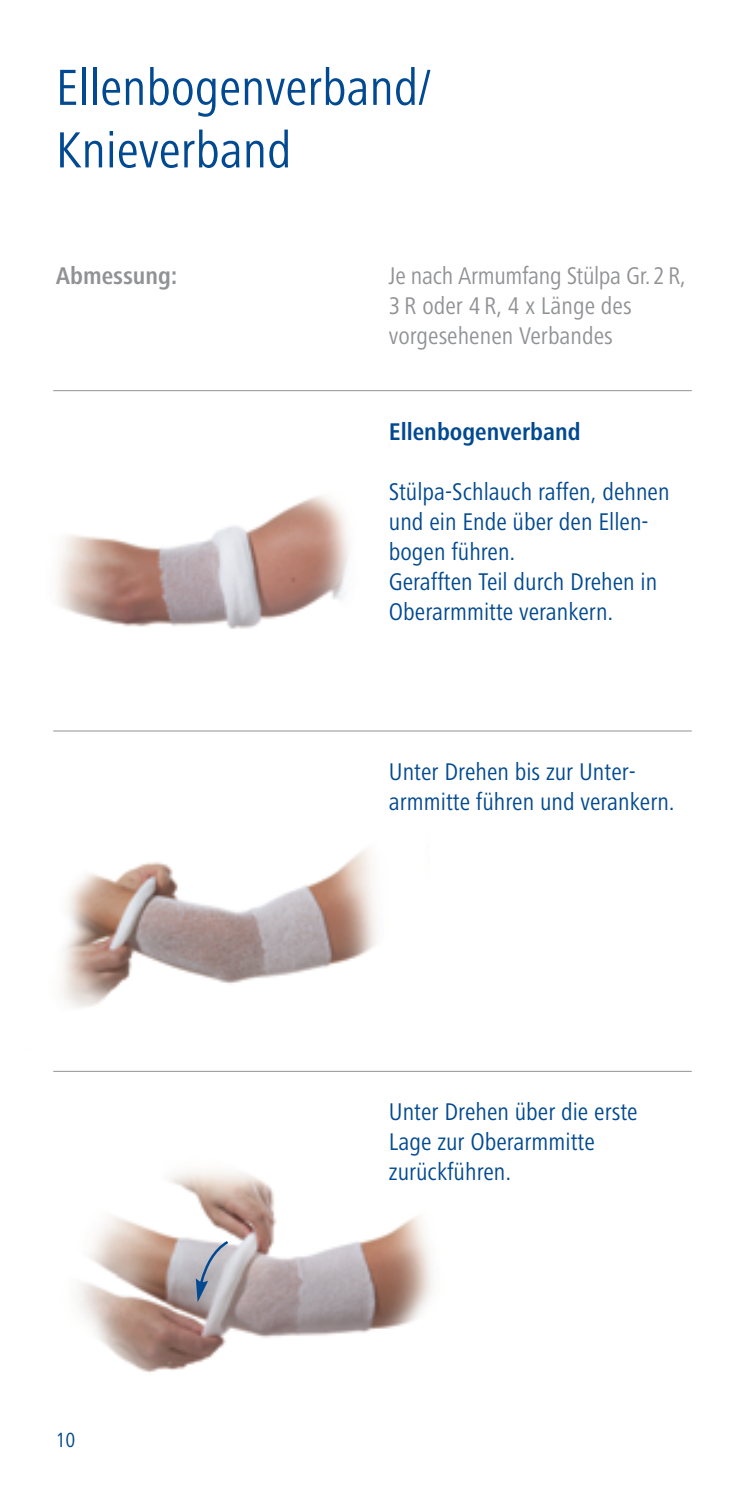
<style>
.page{position:relative;width:745px;height:1489px;background:#fff}
.page>*{position:absolute;margin:0;border:0;box-sizing:border-box;transform-origin:0 0}
.t1{font:52.5px/62.5px "Hartmann";color:#014990}
.t2{font:25px/30px "Hartmann";color:#014990}
.t3{font:25px/30px "Hartmann";color:#919295}
.t4{font:700 25px "Hartmann";color:#014990}
.t5{font:700 25px "Hartmann";color:#919295}
.t6{font:21.25px "Hartmann";color:#014990}
</style>
<div class="page">
<img style="left:57px;top:496px;width:292px;height:133px">
<img style="left:62px;top:850px;width:314px;height:158px">
<img style="left:80px;top:1171px;width:352px;height:202px">
<svg style="left:196px;top:1238px;width:35px;height:64px"></svg>
<hr style="left:53px;top:390px;width:638px;height:1px;background:#919295">
<hr style="left:53px;top:730px;width:638px;height:1px;background:#919295">
<hr style="left:53px;top:1070px;width:638px;height:1px;background:#919295">
<h1 class="t1" style="left:56px;top:61px;width:376px">Ellenbogenverband/<br>Knieverband</h1>
<p class="t5" style="left:56px;top:266px;width:123px">Abmessung:</p>
<p class="t3" style="left:388px;top:262px;width:298px">Je nach Armumfang Stülpa Gr.2 R,<br>3 R oder 4 R, 4 x Länge des vorgesehenen Verbandes</p>
<p class="t4" style="left:388px;top:421px;width:193px">Ellenbogenverband</p>
<p class="t2" style="left:388px;top:478px;width:282px">Stülpa-Schlauch raffen, dehnen und ein Ende über den Ellen&shy;bogen führen.<br>Gerafften Teil durch Drehen in<br>Oberarmmitte verankern.</p>
<p class="t2" style="left:388px;top:758px;width:287px">Unter Drehen bis zur Unter&shy;armmitte führen und verankern.</p>
<p class="t6" style="left:56px;top:1431px;width:21px">10</p>
<p class="t2" style="left:388px;top:1099px;width:250px">Unter Drehen über die erste<br>Lage zur Oberarmmitte zurückführen.</p>
</div>
